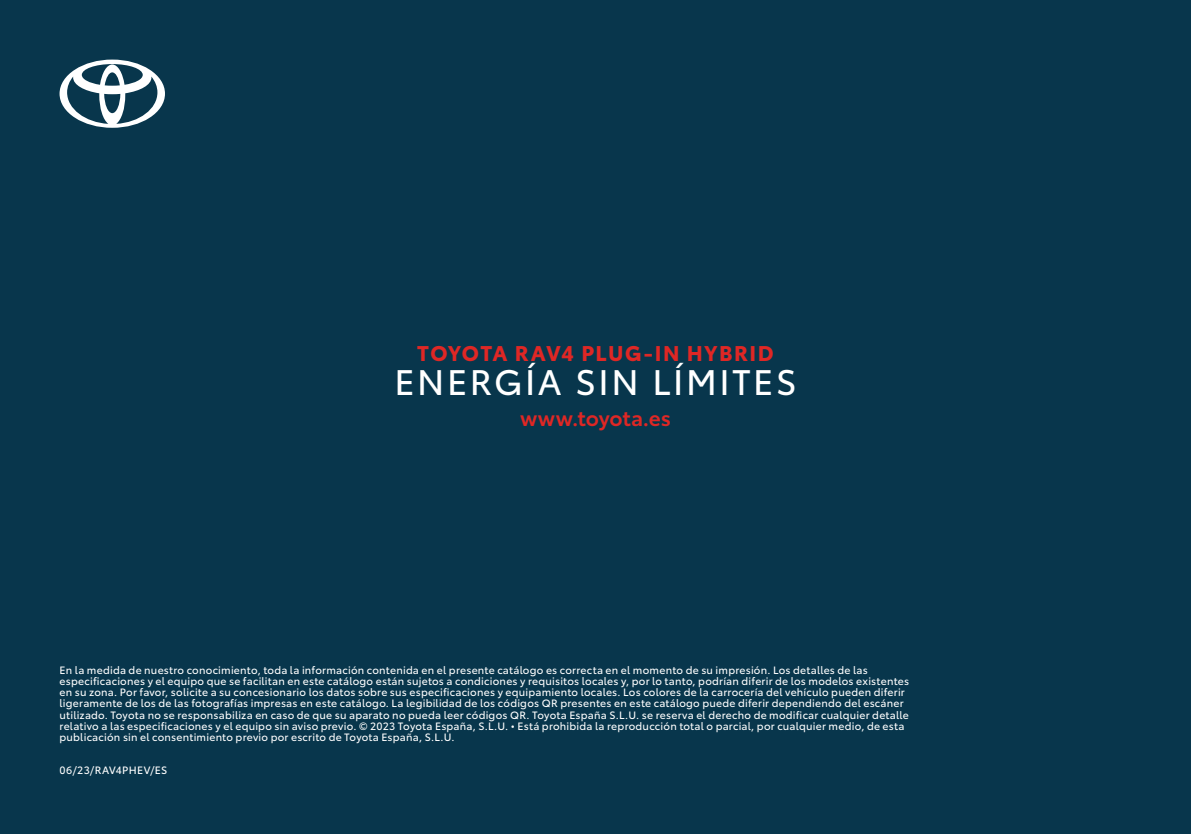
<style>
.page{position:relative;width:1191px;height:834px;background:#fff}
.page>*{position:absolute;margin:0;border:0;box-sizing:border-box;transform-origin:0 0}
.t1{font:35px "Toyota Type";letter-spacing:.07em;color:#fff}
.t2{font:700 21px "Toyota Type";letter-spacing:.065em;color:#df2725}
.t3{font:600 21px "Toyota Type";letter-spacing:-.005em;color:#df2725}
.t4{font:10.5px/11.2px "Toyota Type";letter-spacing:.02em;color:#fff}
</style>
<div class="page">
<div style="left:0;top:0;width:1191px;height:833px;background:#08364c"></div>
<svg style="left:60px;top:60px;width:105px;height:68px"></svg>
<h2 class="t2" style="left:417px;top:341px;width:358px">TOYOTA RAV4 PLUG-IN HYBRID</h2>
<h1 class="t1" style="left:394px;top:368px;width:403px">ENERGÍA SIN LÍMITES</h1>
<h2 class="t3" style="left:520px;top:409px;width:152px">www.toyota.es</h2>
<p class="t4" style="left:60px;top:665px;width:851px">En la medida de nuestro conocimiento, toda la información contenida en el presente catálogo es correcta en el momento de su impresión. Los detalles de las especificaciones y el equipo que se facilitan en este catálogo están sujetos a condiciones y requisitos locales y, por lo tanto, podrían diferir de los modelos existentes en su zona. Por favor, solicite a su concesionario los datos sobre sus especificaciones y equipamiento locales. Los colores de la carrocería del vehículo pueden diferir ligeramente de los de las fotografías impresas en este catálogo. La legibilidad de los códigos QR presentes en este catálogo puede diferir dependiendo del escáner utilizado. Toyota no se responsabiliza en caso de que su aparato no pueda leer códigos QR. Toyota España S.L.U. se reserva el derecho de modificar cualquier detalle relativo a las especificaciones y el equipo sin aviso previo. © 2023 Toyota España, S.L.U. • Está prohibida la reproducción total o parcial, por cualquier medio, de esta publicación sin el consentimiento previo por escrito de Toyota España, S.L.U.</p>
<p class="t4" style="left:60px;top:765px;width:109px">06/23/RAV4PHEV/ES</p>
</div>
